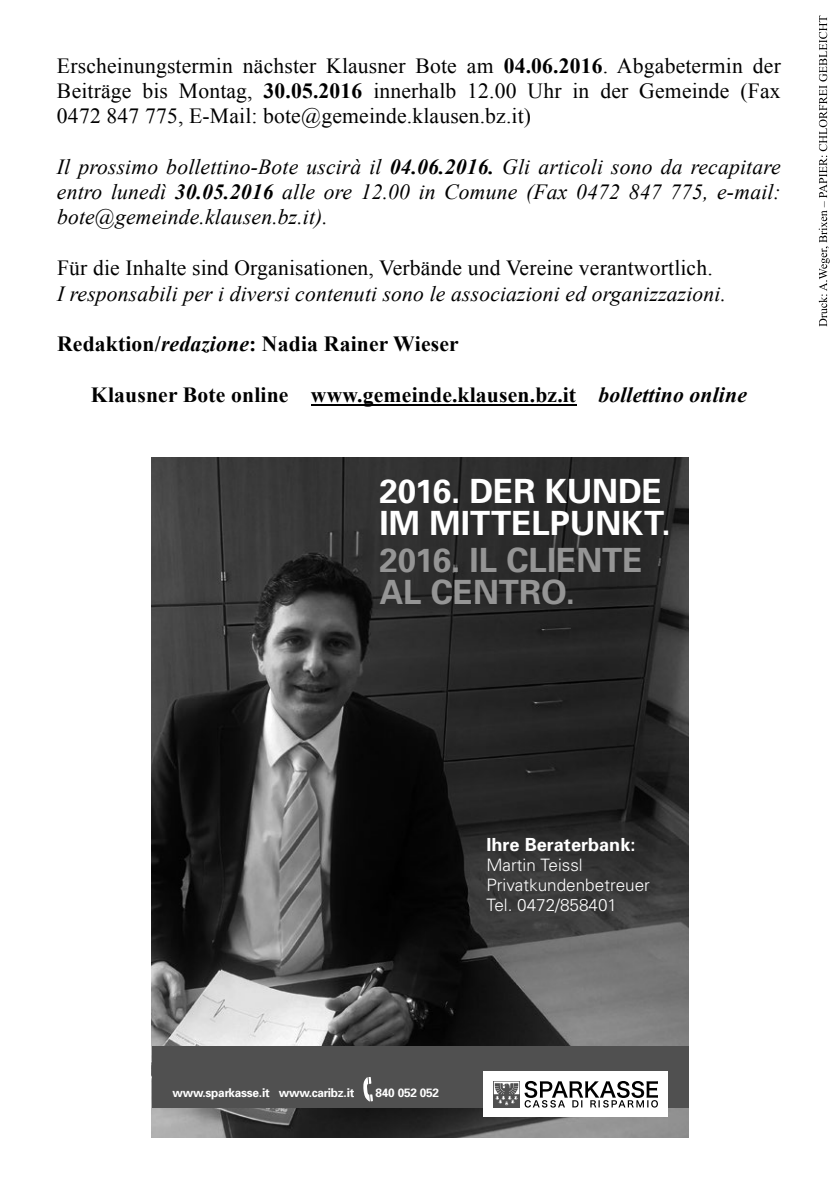
<style>
.page{position:relative;width:840px;height:1191px;background:#fff}
.page>*{position:absolute;margin:0;border:0;box-sizing:border-box;transform-origin:0 0}
.t1{font:700 33.4px/32.2px "Univers";color:#fff}
.t2{font:700 33.4px/32.2px "Univers";color:#959595}
.t3{font:21.6px/25.4px "Times New Roman";letter-spacing:.01em;color:#000;text-align:justify}
.t4{font:italic 21.6px/25.2px "Times New Roman";letter-spacing:.01em;color:#000;text-align:justify}
.t5{font:700 21.6px "Times New Roman";letter-spacing:.01em;color:#000}
.t6{font:700 18px "Univers";color:#fff}
.t7{font:300 17px/20px "Univers";color:#fff}
.t8{font:700 12.2px "Univers";letter-spacing:-.02em;color:#fff}
.s1{font-weight:700}
.s2{font-style:italic}
</style>
<div class="page">
<hr style="left:310px;top:404px;width:266px;height:2px;background:#000">
<svg style="left:818px;top:16px;width:11px;height:311px"></svg>
<img style="left:151px;top:458px;width:537px;height:679px">
<div style="left:151px;top:1045px;width:537px;height:62px;background:#505050"></div>
<div style="left:483px;top:1071px;width:184px;height:46px;background:#fff"></div>
<svg style="left:493px;top:1081px;width:164px;height:26px"></svg>
<svg style="left:363px;top:1077px;width:10px;height:24px"></svg>
<p class="t3" style="left:57px;top:52px;width:725px">Erscheinungstermin nächster Klausner Bote am <span class="s1">04.06.2016</span>. Abgabetermin der Beiträge bis Montag, <span class="s1">30.05.2016</span> innerhalb 12.00 Uhr in der Gemeinde (Fax 0472 847 775, E-Mail: bote@gemeinde.klausen.bz.it)</p>
<p class="t4" style="left:57px;top:154px;width:724px">Il prossimo bollettino-Bote uscirà il <span class="s1">04.06.2016.</span> Gli articoli sono da recapitare entro lunedì <span class="s1">30.05.2016</span> alle ore 12.00 in Comune (Fax 0472 847 775, e-mail: bote@gemeinde.klausen.bz.it).</p>
<p class="t3" style="left:57px;top:255px;width:657px">Für die Inhalte sind Organisationen, Verbände und Vereine verantwortlich.</p>
<p class="t4" style="left:57px;top:280px;width:670px">I responsabili per i diversi contenuti sono le associazioni ed organizzazioni.</p>
<p class="t5" style="left:57px;top:329px;width:403px">Redaktion/<span class="s2">redazione</span>: Nadia Rainer Wieser</p>
<p class="t5" style="left:91px;top:379px;width:657px">Klausner Bote online www.gemeinde.klausen.bz.it <span class="s2">bollettino online</span></p>
<h1 class="t1" style="left:379px;top:474px;width:292px">2016. DER KUNDE<br>IM MITTELPUNKT.</h1>
<h1 class="t2" style="left:379px;top:543px;width:264px">2016. IL CLIENTE<br>AL CENTRO.</h1>
<p class="t6" style="left:486px;top:832px;width:150px">Ihre Beraterbank:</p>
<p class="t7" style="left:486px;top:854px;width:165px">Martin Teissl<br>Privatkundenbetreuer<br>Tel. 0472/858401</p>
<p class="t8" style="left:172px;top:1084px;width:183px">www.sparkasse.it www.caribz.it</p>
<p class="t8" style="left:375px;top:1084px;width:65px">840 052 052</p>
</div>
